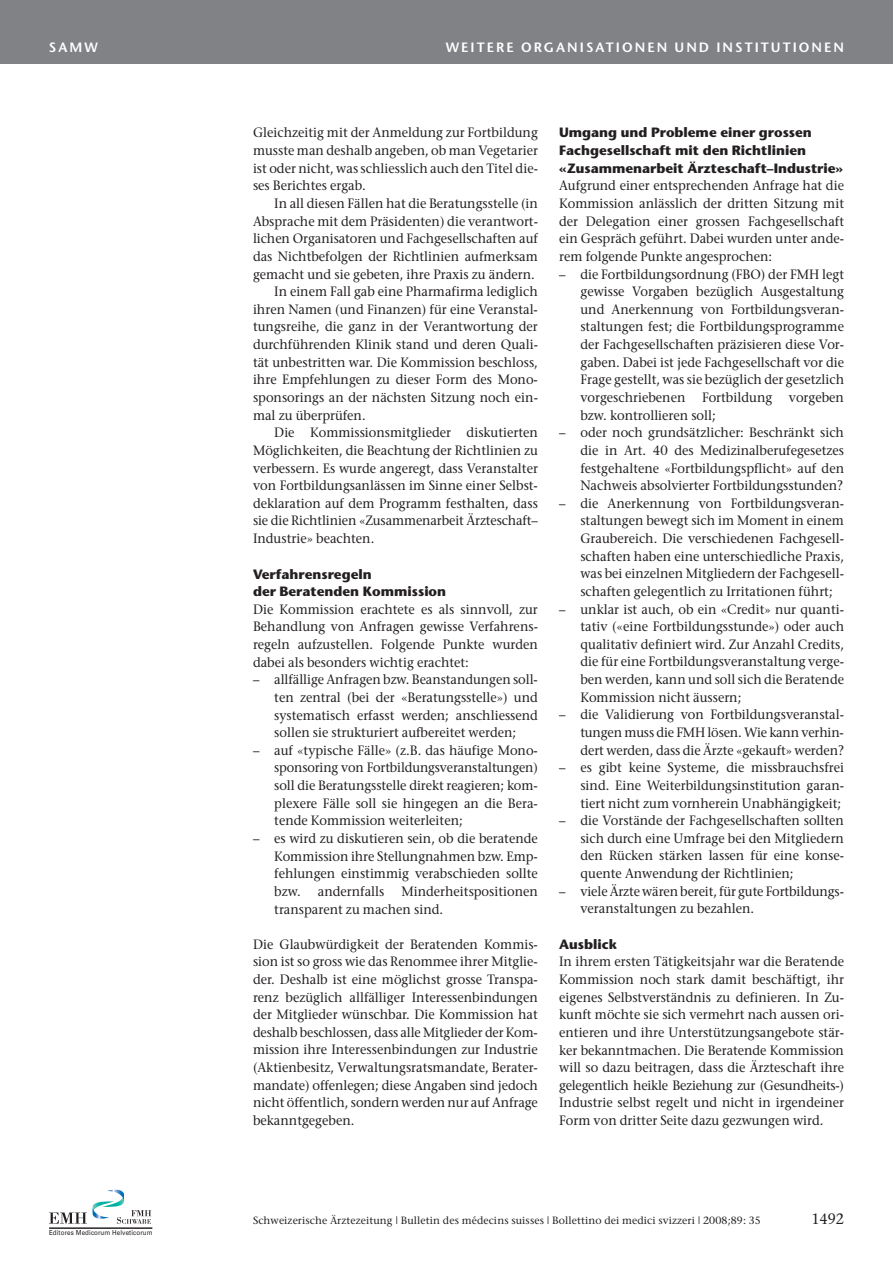
<style>
.page{position:relative;width:893px;height:1263px;background:#fff}
.page>*{position:absolute;margin:0;border:0;box-sizing:border-box;transform-origin:0 0}
.t1{font:15px "Stone Serif";color:#231f20;scale:.95 1}
.t2{font:13.5px/17.7px "Stone Serif";color:#231f20;text-align:justify;scale:.95 1}
.t3{font:700 13.5px/17.7px "Stone Sans";color:#231f20}
.t4{font:600 13.5px "Stone Sans";letter-spacing:.15em;color:#fff}
.t5{font:10.5px "Stone Serif";letter-spacing:.01em;color:#231f20}
.t6{font:6.9px "Univers";letter-spacing:.015em;color:#231f20;scale:.9 1}
</style>
<div class="page">
<div style="left:0;top:0;width:893px;height:64px;background:#808285"></div>
<svg style="left:49px;top:1189px;width:102px;height:35px"></svg>
<hr style="left:49px;top:1228px;width:103px;height:1px;background:#231f20">
<p class="t4" style="left:49px;top:42px;width:50px">SAMW</p>
<p class="t4" style="left:446px;top:42px;width:400px">WEITERE ORGANISATIONEN UND INSTITUTIONEN</p>
<p class="t2" style="left:253px;top:125px;width:301px">Gleichzeitig mit der Anmeldung zur Fortbildung musste man deshalb angeben, ob man Vegetarier ist oder nicht, was schliesslich auch den Titel die&shy;ses Berichtes ergab.</p>
<p class="t2" style="left:274px;top:196px;width:279px">In all diesen Fällen hat die Beratungsstelle (in</p>
<p class="t2" style="left:253px;top:214px;width:301px">Absprache mit dem Präsidenten) die verantwort-</p>
<p class="t2" style="left:253px;top:231px;width:301px">lichen Organisatoren und Fachgesellschaften auf</p>
<p class="t2" style="left:253px;top:249px;width:301px">das Nichtbefolgen der Richtlinien aufmerksam</p>
<p class="t2" style="left:253px;top:266px;width:298px">gemacht und sie gebeten, ihre Praxis zu ändern.</p>
<p class="t2" style="left:274px;top:284px;width:279px">In einem Fall gab eine Pharmafirma lediglich</p>
<p class="t2" style="left:253px;top:302px;width:301px">ihren Namen (und Finanzen) für eine Veranstal-</p>
<p class="t2" style="left:253px;top:319px;width:301px">tungsreihe, die ganz in der Verantwortung der</p>
<p class="t2" style="left:253px;top:337px;width:301px">durchführenden Klinik stand und deren Quali-</p>
<p class="t2" style="left:253px;top:355px;width:301px">tät unbestritten war. Die Kommission beschloss,</p>
<p class="t2" style="left:253px;top:372px;width:301px">ihre Empfehlungen zu dieser Form des Mono-</p>
<p class="t2" style="left:253px;top:390px;width:301px">sponsorings an der nächsten Sitzung noch ein-</p>
<p class="t2" style="left:253px;top:407px;width:120px">mal zu überprüfen.</p>
<p class="t2" style="left:274px;top:425px;width:279px">Die Kommissionsmitglieder diskutierten</p>
<p class="t2" style="left:253px;top:443px;width:301px">Mög lichkeiten, die Beachtung der Richtlinien zu</p>
<p class="t2" style="left:253px;top:460px;width:301px">verbessern. Es wurde angeregt, dass Veranstalter</p>
<p class="t2" style="left:253px;top:478px;width:301px">von Fortbildungsanlässen im Sinne einer Selbst-</p>
<p class="t2" style="left:253px;top:496px;width:301px">deklaration auf dem Programm festhalten, dass</p>
<p class="t2" style="left:253px;top:513px;width:301px">sie die Richtlinien «Zusammenarbeit Ärzteschaft–</p>
<p class="t2" style="left:253px;top:531px;width:129px">Industrie» beachten.</p>
<p class="t3" style="left:253px;top:566px;width:195px">Verfahrensregeln<br>der Beratenden Kommission</p>
<p class="t2" style="left:253px;top:602px;width:301px">Die Kommission erachtete es als sinnvoll, zur Behandlung von Anfragen gewisse Verfahrens - regeln aufzustellen. Folgende Punkte wurden dabei als besonders wichtig erachtet:</p>
<p class="t2" style="left:274px;top:672px;width:279px;text-indent:-21px">– allfällige Anfragen bzw. Beanstandungen soll&shy;ten zentral (bei der «Beratungsstelle») und systematisch erfasst werden; anschliessend sollen sie strukturiert aufbereitet werden;</p>
<p class="t2" style="left:274px;top:743px;width:279px;text-indent:-21px">– auf «typische Fälle» (z.B. das häufige Mono&shy;sponsoring von Fortbildungsveranstaltungen) soll die Beratungsstelle direkt reagieren; kom&shy;plexere Fälle soll sie hingegen an die Bera&shy;tende Kommission weiterleiten;</p>
<p class="t2" style="left:274px;top:831px;width:279px;text-indent:-21px">– es wird zu diskutieren sein, ob die beratende Kommission ihre Stellungnahmen bzw. Emp - fehlungen einstimmig verabschieden sollte bzw.</p>
<p class="t2" style="left:318px;top:884px;width:72px">andernfalls</p>
<p class="t2" style="left:274px;top:884px;width:279px;text-indent:127px">Minderheitspositionen trans parent zu machen sind.</p>
<p class="t2" style="left:253px;top:937px;width:301px">Die Glaubwürdigkeit der Beratenden Kommis&shy;sion ist so gross wie das Renommee ihrer Mitglie&shy;der. Deshalb ist eine möglichst grosse Transpa&shy;renz bezüglich allfälliger Interessenbindungen der Mitglieder wünschbar. Die Kommission hat deshalb beschlossen, dass alle Mitglieder der Kom - mission ihre Interessenbindungen zur Industrie (Aktienbesitz, Verwaltungsratsmandate, Berater&shy;mandate) offenlegen; diese Angaben sind jedoch nicht öffentlich, sondern werden nur auf Anfrage bekanntgegeben.</p>
<p class="t3" style="left:559px;top:125px;width:285px">Umgang und Probleme einer grossen<br>Fachgesellschaft mit den Richtlinien «Zusammenarbeit Ärzteschaft–Industrie»</p>
<p class="t2" style="left:559px;top:178px;width:301px">Aufgrund einer entsprechenden Anfrage hat die Kommission anlässlich der dritten Sitzung mit der Delegation einer grossen Fachgesellschaft ein Gespräch geführt. Dabei wurden unter ande&shy;rem folgende Punkte angesprochen:</p>
<p class="t2" style="left:580px;top:266px;width:279px;text-indent:-21px">– die Fortbildungsordnung (FBO) der FMH legt gewisse Vorgaben bezüglich Ausgestaltung und Anerkennung von Fortbildungsveran&shy;staltungen fest; die Fortbildungsprogramme der Fachgesellschaften präzisieren diese Vor&shy;gaben. Dabei ist jede Fachgesellschaft vor die Frage gestellt, was sie bezüglich der gesetzlich vorgeschriebenen Fortbildung vorgeben bzw. kontrollieren soll;</p>
<p class="t2" style="left:580px;top:425px;width:279px;text-indent:-21px">– oder noch grundsätzlicher: Beschränkt sich die in Art. 40 des Medizinalberufegesetzes festgehaltene «Fortbildungspflicht» auf den Nachweis absolvierter Fortbildungsstunden?</p>
<p class="t2" style="left:580px;top:496px;width:279px;text-indent:-21px">– die Anerkennung von Fortbildungsveran&shy;staltungen bewegt sich im Moment in einem Graubereich. Die verschiedenen Fachgesell&shy;schaften haben eine unterschiedliche Praxis, was bei einzelnen Mitgliedern der Fachgesell&shy;schaften gelegentlich zu Irritationen führt;</p>
<p class="t2" style="left:580px;top:601px;width:279px;text-indent:-21px">– unklar ist auch, ob ein «Credit» nur quanti - tativ («eine Fortbildungsstunde») oder auch qualitativ definiert wird. Zur Anzahl Credits, die für eine Fortbildungsveranstaltung verge&shy;ben werden, kann und soll sich die Beratende Kommission nicht äussern;</p>
<p class="t2" style="left:580px;top:707px;width:279px;text-indent:-21px">– die Validierung von Fortbildungsveranstal&shy;tungen muss die FMH lösen. Wie kann verhin - dert werden, dass die Ärzte «gekauft» werden?</p>
<p class="t2" style="left:580px;top:760px;width:279px;text-indent:-21px">– es gibt keine Systeme, die missbrauchsfrei sind. Eine Weiterbildungsinstitution garan&shy;tiert nicht zum vornherein Unabhängigkeit;</p>
<p class="t2" style="left:580px;top:813px;width:279px;text-indent:-21px">– die Vorstände der Fachgesellschaften sollten sich durch eine Umfrage bei den Mitgliedern den Rücken stärken lassen für eine konse&shy;quente Anwendung der Richtlinien;</p>
<p class="t2" style="left:580px;top:883px;width:279px;text-indent:-21px">– viele Ärzte wären bereit, für gute Fortbildungs - veranstaltungen zu bezahlen.</p>
<p class="t3" style="left:559px;top:936px;width:60px">Ausblick</p>
<p class="t2" style="left:559px;top:954px;width:301px">In ihrem ersten Tätigkeitsjahr war die Beratende Kommission noch stark damit beschäftigt, ihr eigenes Selbstverständnis zu definieren. In Zu&shy;kunft möchte sie sich vermehrt nach aussen ori&shy;entieren und ihre Unterstützungsangebote stär&shy;ker bekanntmachen. Die Beratende Kommission will so dazu beitragen, dass die Ärzteschaft ihre gelegentlich heikle Beziehung zur (Gesundheits-)<br>Industrie selbst regelt und nicht in irgendeiner Form von dritter Seite dazu gezwungen wird.</p>
<p class="t6" style="left:49px;top:1229px;width:117px">Editores Medicorum Helveticorum</p>
<p class="t5" style="left:253px;top:1216px;width:509px">Schweizerische Ärztezeitung | Bulletin des médecins suisses | Bollettino dei medici svizzeri | 2008;89: 35</p>
<p class="t1" style="left:811px;top:1213px;width:36px">1492</p>
</div>
